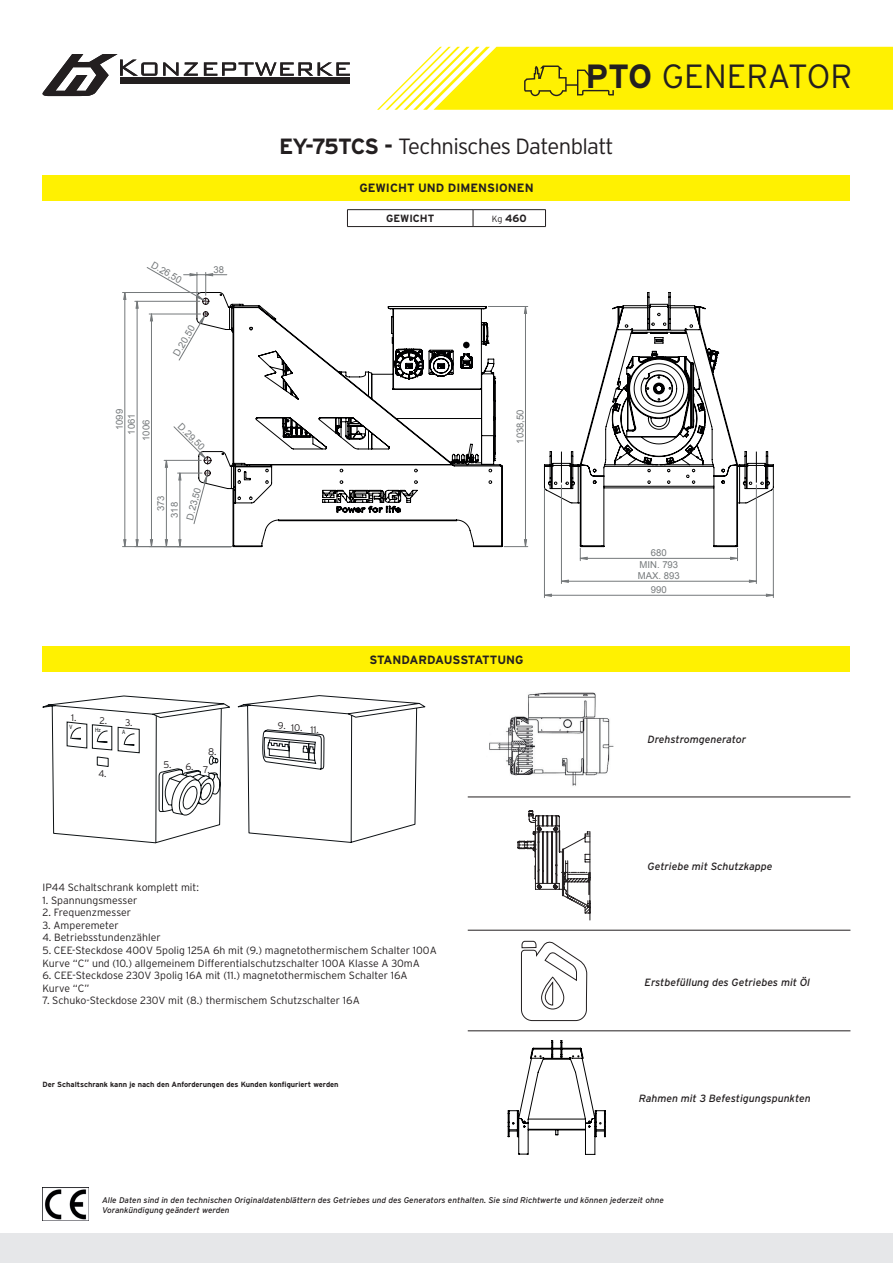
<style>
.page{position:relative;width:893px;height:1263px;background:#fff}
.page>*{position:absolute;margin:0;border:0;box-sizing:border-box;transform-origin:0 0}
.t1{font:300 33.6px "Interstate";color:#231f20}
.t2{font:300 22.05px "Interstate";letter-spacing:-.03em;color:#231f20}
.t3{font:700 12px "Interstate";color:#231f20}
.t4{font:300 10.5px/12.6px "Interstate";color:#231f20}
.t5{font:italic 10.5px "Interstate";color:#231f20}
.t6{font:700 10.5px "Interstate";color:#231f20}
.t7{font:9.6px/12.3px "Arial";color:#75797b;text-align:center}
.t8{font:300 9.6px "Interstate";color:#231f20}
.t9{font:italic 8.25px/9.8px "Interstate";color:#231f20}
.t10{font:700 7.5px "Interstate";color:#231f20}
.t11{font:6.3px "Myriad Pro";color:#0d1214;scale:.83 1}
.s1{font-weight:700}
.s2{font-weight:300;font-size:9px}
</style>
<div class="page">
<hr style="left:347px;top:226px;width:126px;height:1px;background:#231f20">
<hr style="left:473px;top:226px;width:73px;height:1px;background:#231f20">
<hr style="left:347px;top:209px;width:126px;height:1px;background:#231f20">
<svg style="left:347px;top:210px;width:1px;height:16px"></svg>
<hr style="left:473px;top:209px;width:73px;height:1px;background:#231f20">
<svg style="left:473px;top:210px;width:1px;height:16px"></svg>
<svg style="left:545px;top:210px;width:1px;height:16px"></svg>
<div style="left:43px;top:175px;width:807px;height:26px;background:#fff101"></div>
<div style="left:0;top:1233px;width:893px;height:30px;background:#e6e7e9"></div>
<img style="left:44px;top:1189px;width:43px;height:31px">
<div style="left:43px;top:646px;width:807px;height:26px;background:#fff101"></div>
<hr style="left:468px;top:796px;width:382px;height:1px;background:#231f20">
<hr style="left:468px;top:930px;width:382px;height:1px;background:#231f20">
<hr style="left:468px;top:1030px;width:382px;height:1px;background:#231f20">
<svg style="left:517px;top:810px;width:73px;height:211px"></svg>
<svg style="left:508px;top:1040px;width:98px;height:115px"></svg>
<img style="left:489px;top:692px;width:125px;height:94px">
<svg style="left:42px;top:695px;width:384px;height:148px"></svg>
<svg style="left:42px;top:54px;width:308px;height:42px"></svg>
<svg style="left:377px;top:47px;width:516px;height:63px;background:#fbf025"></svg>
<svg style="left:227px;top:302px;width:275px;height:245px"></svg>
<hr style="left:488px;top:306px;width:40px;height:1px;background:#75797b">
<hr style="left:122px;top:292px;width:77px;height:1px;background:#75797b">
<hr style="left:122px;top:546px;width:109px;height:1px;background:#75797b">
<svg style="left:502px;top:307px;width:26px;height:240px"></svg>
<svg style="left:123px;top:267px;width:104px;height:280px"></svg>
<svg style="left:544px;top:292px;width:230px;height:254px"></svg>
<svg style="left:714px;top:363px;width:2px;height:6px"></svg>
<svg style="left:652px;top:354px;width:6px;height:2px"></svg>
<svg style="left:685px;top:356px;width:7px;height:8px"></svg>
<svg style="left:561px;top:452px;width:1px;height:31px"></svg>
<svg style="left:756px;top:452px;width:1px;height:31px"></svg>
<hr style="left:544px;top:489px;width:1px;height:108px;background:#75797b">
<hr style="left:773px;top:489px;width:1px;height:108px;background:#75797b">
<hr style="left:561px;top:485px;width:1px;height:98px;background:#75797b">
<hr style="left:756px;top:485px;width:1px;height:98px;background:#75797b">
<svg style="left:545px;top:546px;width:229px;height:51px"></svg>
<h1 class="t1" style="left:585px;top:57px;width:268px"><span class="s1">PTO</span> GENERATOR</h1>
<h2 class="t2" style="left:279px;top:134px;width:336px"><span class="s1">EY-75TCS -</span> Technisches Datenblatt</h2>
<p class="t3" style="left:359px;top:182px;width:176px">GEWICHT UND DIMENSIONEN</p>
<p class="t7" style="left:155px;top:259px;width:35px;rotate:30deg">D.26,50</p>
<p class="t7" style="left:170px;top:352px;width:35px;rotate:-60deg">D.20,50</p>
<p class="t7" style="left:214px;top:263px;width:12px">38</p>
<p class="t6" style="left:386px;top:213px;width:50px">GEWICHT</p>
<p class="t6" style="left:492px;top:213px;width:36px"><span class="s2">Kg</span> 460</p>
<p class="t7" style="left:113px;top:430px;width:23px;rotate:-90deg">1099</p>
<p class="t7" style="left:514px;top:444px;width:36px;rotate:-90deg">1038,50</p>
<p class="t7" style="left:126px;top:434px;width:23px;rotate:-90deg">1061</p>
<p class="t7" style="left:140px;top:441px;width:23px;rotate:-90deg">1006</p>
<p class="t7" style="left:184px;top:420px;width:35px;rotate:45deg">D.29,50</p>
<p class="t7" style="left:155px;top:511px;width:17px;rotate:-90deg">373</p>
<p class="t7" style="left:168px;top:518px;width:17px;rotate:-90deg">318</p>
<p class="t7" style="left:184px;top:518px;width:35px;rotate:-75deg">D.23,50</p>
<p class="t8" style="left:71px;top:713px;width:37px">1. 2.</p>
<p class="t8" style="left:125px;top:718px;width:9px">3.</p>
<p class="t11" style="left:69px;top:723px;width:5px">V</p>
<p class="t11" style="left:95px;top:726px;width:8px">Hz</p>
<p class="t11" style="left:122px;top:728px;width:5px">A</p>
<p class="t8" style="left:98px;top:769px;width:10px">4.</p>
<p class="t8" style="left:208px;top:746px;width:10px">8.</p>
<p class="t8" style="left:163px;top:761px;width:48px">5. 6. 7.</p>
<p class="t8" style="left:278px;top:723px;width:42px">9. 10. 11.</p>
<p class="t3" style="left:369px;top:652px;width:156px">STANDARDAUSSTATTUNG</p>
<p class="t4" style="left:43px;top:881px;width:158px">IP44 Schaltschrank komplett mit:</p>
<p class="t4" style="left:43px;top:893px;width:96px">1. Spannungsmesser</p>
<p class="t4" style="left:43px;top:906px;width:90px">2. Frequenzmesser</p>
<p class="t4" style="left:43px;top:919px;width:78px">3. Amperemeter</p>
<p class="t4" style="left:43px;top:931px;width:120px">4. Betriebsstundenzähler</p>
<p class="t4" style="left:43px;top:944px;width:396px">5. CEE-Steckdose 400V 5polig 125A 6h mit (9.) magnetothermischem Schalter 100A<br>Kurve “C” und (10.) allgemeinem Differentialschutzschalter 100A Klasse A 30mA</p>
<p class="t4" style="left:43px;top:969px;width:367px">6. CEE-Steckdose 230V 3polig 16A mit (11.) magnetothermischem Schalter 16A<br>Kurve “C”</p>
<p class="t4" style="left:43px;top:994px;width:319px">7. Schuko-Steckdose 230V mit (8.) thermischem Schutzschalter 16A</p>
<p class="t10" style="left:43px;top:1081px;width:298px">Der Schaltschrank kann je nach den Anforderungen des Kunden konfiguriert werden</p>
<p class="t7" style="left:640px;top:547px;width:40px">680<br>MIN. 793</p>
<p class="t7" style="left:638px;top:569px;width:43px;line-height:14px">MAX. 893<br>990</p>
<p class="t5" style="left:648px;top:733px;width:100px">Drehstromgenerator</p>
<p class="t5" style="left:648px;top:860px;width:126px">Getriebe mit Schutzkappe</p>
<p class="t5" style="left:645px;top:976px;width:167px">Erstbefüllung des Getriebes mit Öl</p>
<p class="t5" style="left:639px;top:1092px;width:173px">Rahmen mit 3 Befestigungspunkten</p>
<p class="t9" style="left:102px;top:1195px;width:563px">Alle Daten sind in den technischen Originaldatenblättern des Getriebes und des Generators enthalten. Sie sind Richtwerte und können jederzeit ohne<br>Vorankündigung geändert werden</p>
</div>
